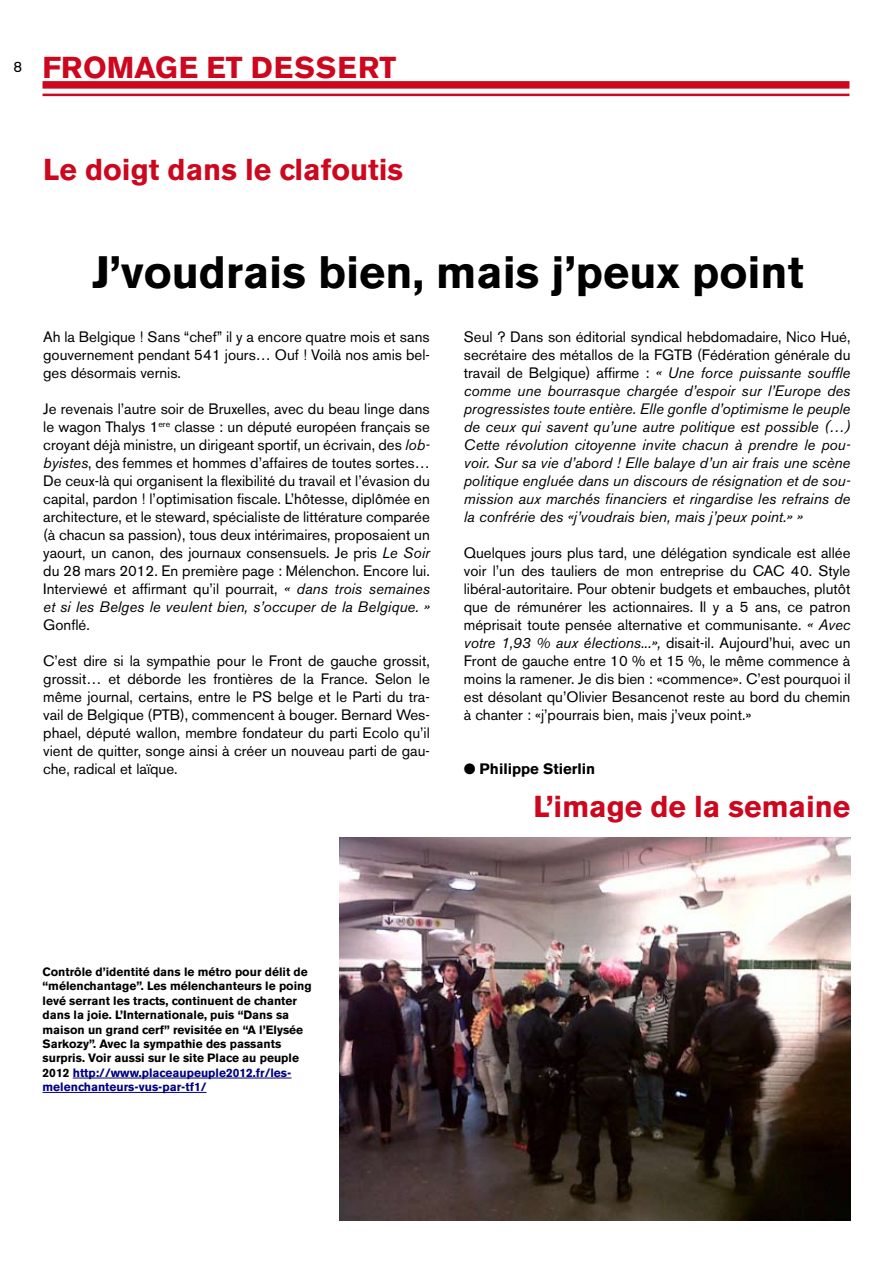
<style>
.page{position:relative;width:893px;height:1263px;background:#fff}
.page>*{position:absolute;margin:0;border:0;box-sizing:border-box;transform-origin:0 0}
.t1{font:700 45px "Akzidenz Grotesk BE";color:#000}
.t2{font:700 30px "Akzidenz Grotesk BE";color:#cd071e}
.t3{font:15px/18px "Akzidenz Grotesk BE";color:#000;text-align:justify}
.t4{font:italic 15px/18px "Akzidenz Grotesk BE";color:#000;text-align:justify}
.t5{font:700 15px "Akzidenz Grotesk BE";color:#000}
.t6{font:700 12px/14.4px "Akzidenz Grotesk BE";color:#000}
.s1{font-style:italic}
.s2{font-style:normal}
.s3{color:#000080}
</style>
<div class="page">
<div style="left:43px;top:81px;width:806px;height:8px;background:#cd071e"></div>
<hr style="left:43px;top:94px;width:806px;height:2px;background:#cd071e">
<img style="left:340px;top:837px;width:510px;height:383px">
<hr style="left:73px;top:1078px;width:218px;height:1px;background:#000080">
<hr style="left:43px;top:1092px;width:163px;height:1px;background:#000080">
<p class="t3" style="left:13px;top:58px;width:10px">8</p>
<h2 class="t2" style="left:43px;top:50px;width:88px">fromage</h2>
<h2 class="t2" style="left:206px;top:50px;width:66px">et dessert</h2>
<h2 class="t2" style="left:43px;top:152px;width:361px">Le doigt dans le clafoutis</h2>
<h1 class="t1" style="left:92px;top:246px;width:713px">J’voudrais bien, mais j’peux point</h1>
<p class="t3" style="left:43px;top:328px;width:388px">Ah la Belgique ! Sans “chef” il y a encore quatre mois et sans gouvernement pendant 541 jours… Ouf ! Voilà nos amis bel&shy;ges désormais vernis.</p>
<p class="t3" style="left:43px;top:400px;width:388px">Je revenais l’autre soir de Bruxelles, avec du beau linge dans le wagon Thalys 1<sup>ere</sup> classe : un député européen français se croyant déjà ministre, un dirigeant sportif, un écrivain, des <span class="s1">lob&shy;byistes</span>, des femmes et hommes d’affaires de toutes sortes… De ceux-là qui organisent la flexibilité du travail et l’évasion du capital, pardon ! l’optimisation fiscale. L’hôtesse, diplômée en architecture, et le steward, spécialiste de littérature comparée (à chacun sa passion), tous deux intérimaires, proposaient un yaourt, un canon, des journaux consensuels. Je pris <span class="s1">Le Soir </span>du 28 mars 2012. En première page : Mélenchon. Encore lui.<br>Interviewé et affirmant qu’il pourrait, <span class="s1">« dans trois semaines et si les Belges le veulent bien, s’occuper de la Belgique. »</span></p>
<p class="t3" style="left:43px;top:616px;width:48px">Gonflé.</p>
<p class="t3" style="left:43px;top:652px;width:388px">C’est dire si la sympathie pour le Front de gauche grossit, grossit… et déborde les frontières de la France. Selon le même journal, certains, entre le PS belge et le Parti du tra&shy;vail de Belgique (PTB), commencent à bouger. Bernard Wes&shy;phael, député wallon, membre fondateur du parti Ecolo qu’il vient de quitter, songe ainsi à créer un nouveau parti de gau&shy;che, radical et laïque.</p>
<p class="t4" style="left:464px;top:328px;width:388px"><span class="s2">Seul ? Dans son éditorial syndical hebdomadaire, Nico Hué, secrétaire des métallos de la FGTB (Fédération générale du travail de Belgique) affirme :</span> « Une force puissante souffle comme une bourrasque chargée d’espoir sur l’Europe des progressistes toute entière. Elle gonfle d’optimisme le peuple de ceux qui savent qu’une autre politique est possible (…)<br>Cette révolution citoyenne invite chacun à prendre le pou&shy;voir. Sur sa vie d’abord ! Elle balaye d’un air frais une scène politique engluée dans un discours de résignation et de sou&shy;mission aux marchés financiers et ringardise les refrains de la confrérie des «j’voudrais bien, mais j’peux point.» »</p>
<p class="t3" style="left:464px;top:544px;width:388px">Quelques jours plus tard, une délégation syndicale est allée voir l’un des tauliers de mon entreprise du CAC 40. Style libéral-autoritaire. Pour obtenir budgets et embauches, plutôt que de rémunérer les actionnaires. Il y a 5 ans, ce patron méprisait toute pensée alternative et communisante. <span class="s1">« Avec votre 1,93 % aux élections...»,</span> disait-il. Aujourd’hui, avec un Front de gauche entre 10 % et 15 %, le même commence à moins la ramener. Je dis bien : «commence». C’est pourquoi il est désolant qu’Olivier Besancenot reste au bord du chemin à chanter : «j’pourrais bien, mais j’veux point.»</p>
<p class="t5" style="left:464px;top:760px;width:133px">● Philippe Stierlin</p>
<h2 class="t2" style="left:534px;top:789px;width:318px">L’image de la semaine</h2>
<p class="t6" style="left:43px;top:965px;width:271px">Contrôle d’identité dans le métro pour délit de “mélenchantage”. Les mélenchanteurs le poing levé serrant les tracts, continuent de chanter dans la joie. L’Internationale, puis “Dans sa maison un grand cerf” revisitée en “A l’Elysée Sarkozy”. Avec la sympathie des passants surpris. Voir aussi sur le site Place au peuple 2012 <span class="s3">http://www.placeaupeuple2012.fr/les&shy;melenchanteurs-vus-par-tf1/</span></p>
</div>
